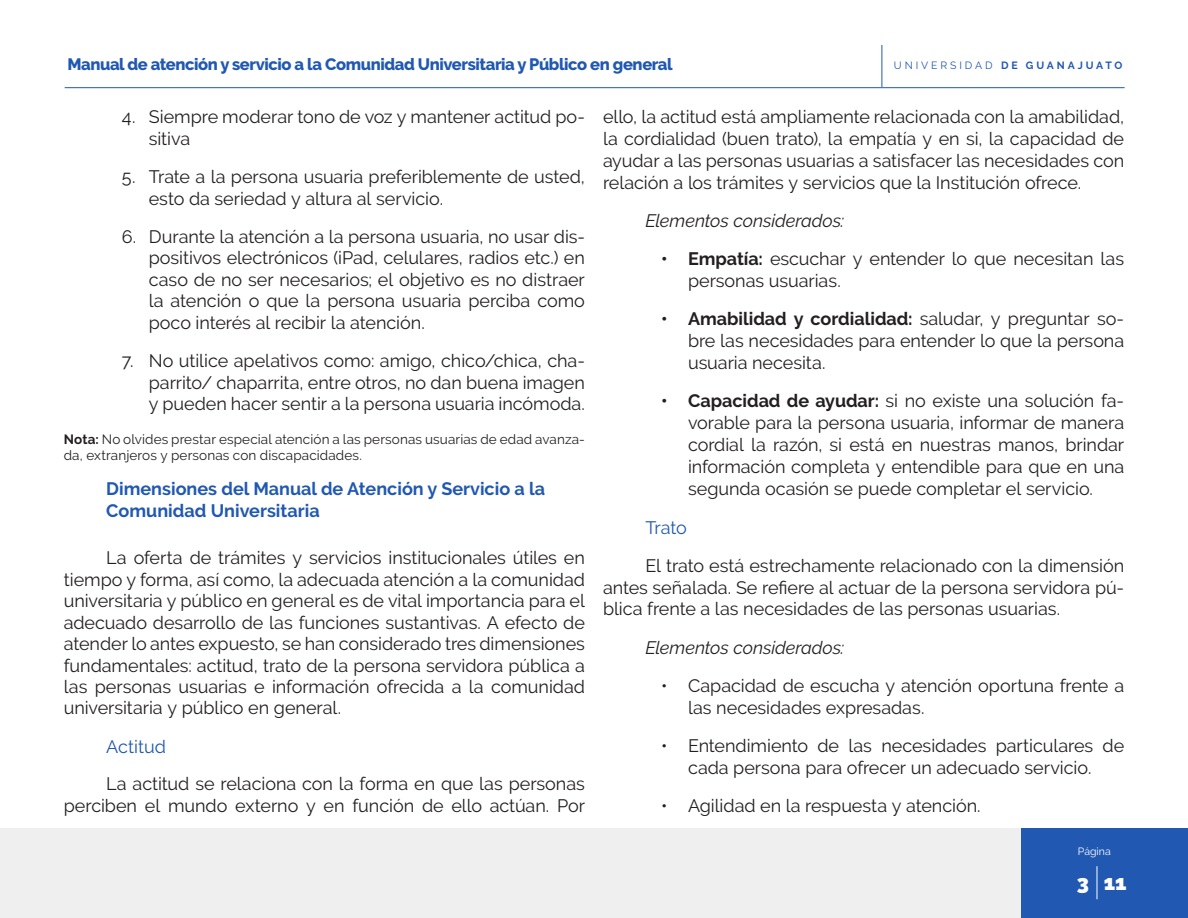
<style>
.page{position:relative;width:1188px;height:918px;background:#fff}
.page>*{position:absolute;margin:0;border:0;box-sizing:border-box;transform-origin:0 0}
.t1{font:900 21px "Raleway";color:#fff}
.texto_general{font:18px/21.5px "Raleway";letter-spacing:-.005em;color:#231f20;text-align:justify}
.subtitulo_1{font:700 18px/22px "Raleway";color:#2058b2}
.subtitulo_3{font:italic 18px "Raleway";letter-spacing:-.005em;color:#231f20}
.subtitulo_2{font:18px "Raleway";color:#2058b2}
.t2{font:800 16.5px "Raleway";letter-spacing:-.025em;color:#2058b2}
.pie_de_figura{font:13.5px/16.6px "Raleway";letter-spacing:.01em;color:#231f20}
.t3{font:700 10.5px "Raleway";letter-spacing:.275em;color:#2058b2}
.t4{font:10.5px "Raleway";color:#fff}
.s1{font-weight:400}
.s2{font-weight:700}
</style>
<div class="page">
<div style="left:0;top:828px;width:1021px;height:90px;background:#efefef"></div>
<div style="left:1021px;top:828px;width:167px;height:90px;background:#2058b2"></div>
<hr style="left:1097px;top:866px;width:1px;height:33px;background:#fff">
<hr style="left:65px;top:87px;width:1060px;height:1px;background:#2058b2">
<hr style="left:882px;top:45px;width:1px;height:42px;background:#2058b2">
<p class="t2" style="left:67px;top:55px;width:607px">Manual de atención y servicio a la Comunidad Universitaria y Público en general</p>
<p class="t3" style="left:894px;top:59px;width:230px"><span class="s1">UNIVERSIDAD</span> DE GUANAJUATO</p>
<p class="texto_general" style="left:149px;top:106px;width:438px;text-indent:-27px">4. Siempre moderar tono de voz y mantener actitud po&shy;sitiva</p>
<p class="texto_general" style="left:149px;top:166px;width:438px;text-indent:-27px">5. Trate a la persona usuaria preferiblemente de usted, esto da seriedad y altura al servicio.</p>
<p class="texto_general" style="left:149px;top:226px;width:438px;text-indent:-27px">6. Durante la atención a la persona usuaria, no usar dis&shy;positivos electrónicos (iPad, celulares, radios etc.) en caso de no ser necesarios; el objetivo es no distraer la atención o que la persona usuaria perciba como poco interés al recibir la atención.</p>
<p class="texto_general" style="left:149px;top:350px;width:438px;text-indent:-27px">7. No utilice apelativos como: amigo, chico/chica, cha&shy;parrito/ chaparrita, entre otros, no dan buena imagen y pueden hacer sentir a la persona usuaria incómoda.</p>
<p class="pie_de_figura" style="left:64px;top:431px;width:523px"><span class="s2">Nota:</span> No olvides prestar especial atención a las personas usuarias de edad avanza&shy;da, extranjeros y personas con discapacidades.</p>
<p class="subtitulo_1" style="left:106px;top:478px;width:440px">Dimensiones del Manual de Atención y Servicio a la<br>Comunidad Universitaria</p>
<p class="texto_general" style="left:64px;top:547px;width:523px;text-indent:43px">La oferta de trámites y servicios institucionales útiles en tiempo y forma, así como, la adecuada atención a la comunidad universitaria y público en general es de vital importancia para el adecuado desarrollo de las funciones sustantivas. A efecto de atender lo antes expuesto, se han considerado tres dimensiones fundamentales: actitud, trato de la persona servidora pública a las personas usuarias e información ofrecida a la comunidad universitaria y público en general.</p>
<p class="subtitulo_2" style="left:106px;top:736px;width:61px">Actitud</p>
<p class="texto_general" style="left:64px;top:773px;width:523px;text-align:right">La actitud se relaciona con la forma en que las personas perciben el mundo externo y en función de ello actúan. Por</p>
<p class="texto_general" style="left:603px;top:106px;width:523px;line-height:21.9px">ello, la actitud está ampliamente relacionada con la amabilidad, la cordialidad (buen trato), la empatía y en si, la capacidad de ayudar a las personas usuarias a satisfacer las necesidades con relación a los trámites y servicios que la Institución ofrece.</p>
<p class="subtitulo_3" style="left:646px;top:210px;width:200px">Elementos considerados:</p>
<p class="texto_general" style="left:688px;top:248px;width:438px;line-height:21.9px;text-indent:-27px"><span class="s2">• Empatía:</span> escuchar y entender lo que necesitan las personas usuarias.</p>
<p class="texto_general" style="left:688px;top:308px;width:438px;line-height:21.9px;text-indent:-27px"><span class="s2">• Amabilidad y cordialidad:</span> saludar, y preguntar so&shy;bre las necesidades para entender lo que la persona usuaria necesita.</p>
<p class="texto_general" style="left:688px;top:390px;width:438px;line-height:21.9px;text-indent:-27px"><span class="s2">• Capacidad de ayudar:</span> si no existe una solución fa&shy;vorable para la persona usuaria, informar de manera cordial la razón, si está en nuestras manos, brindar información completa y entendible para que en una segunda ocasión se puede completar el servicio.</p>
<p class="subtitulo_2" style="left:646px;top:517px;width:43px">Trato</p>
<p class="texto_general" style="left:603px;top:554px;width:523px;line-height:21.9px;text-indent:43px">El trato está estrechamente relacionado con la dimensión antes señalada. Se refiere al actuar de la persona servidora pú&shy;blica frente a las necesidades de las personas usuarias.</p>
<p class="subtitulo_3" style="left:646px;top:637px;width:200px">Elementos considerados:</p>
<p class="texto_general" style="left:688px;top:674px;width:438px;line-height:21.9px;text-indent:-27px">• Capacidad de escucha y atención oportuna frente a las necesidades expresadas.</p>
<p class="texto_general" style="left:661px;top:734px;width:465px;line-height:21.9px;text-align:center">• Entendimiento de las necesidades particulares de cada persona para ofrecer un adecuado servicio.</p>
<p class="texto_general" style="left:661px;top:795px;width:321px">• Agilidad en la respuesta y atención.</p>
<p class="t4" style="left:1078px;top:845px;width:34px">Página</p>
<p class="t1" style="left:1077px;top:870px;width:14px">3</p>
<p class="t1" style="left:1104px;top:871px;width:24px">11</p>
</div>
